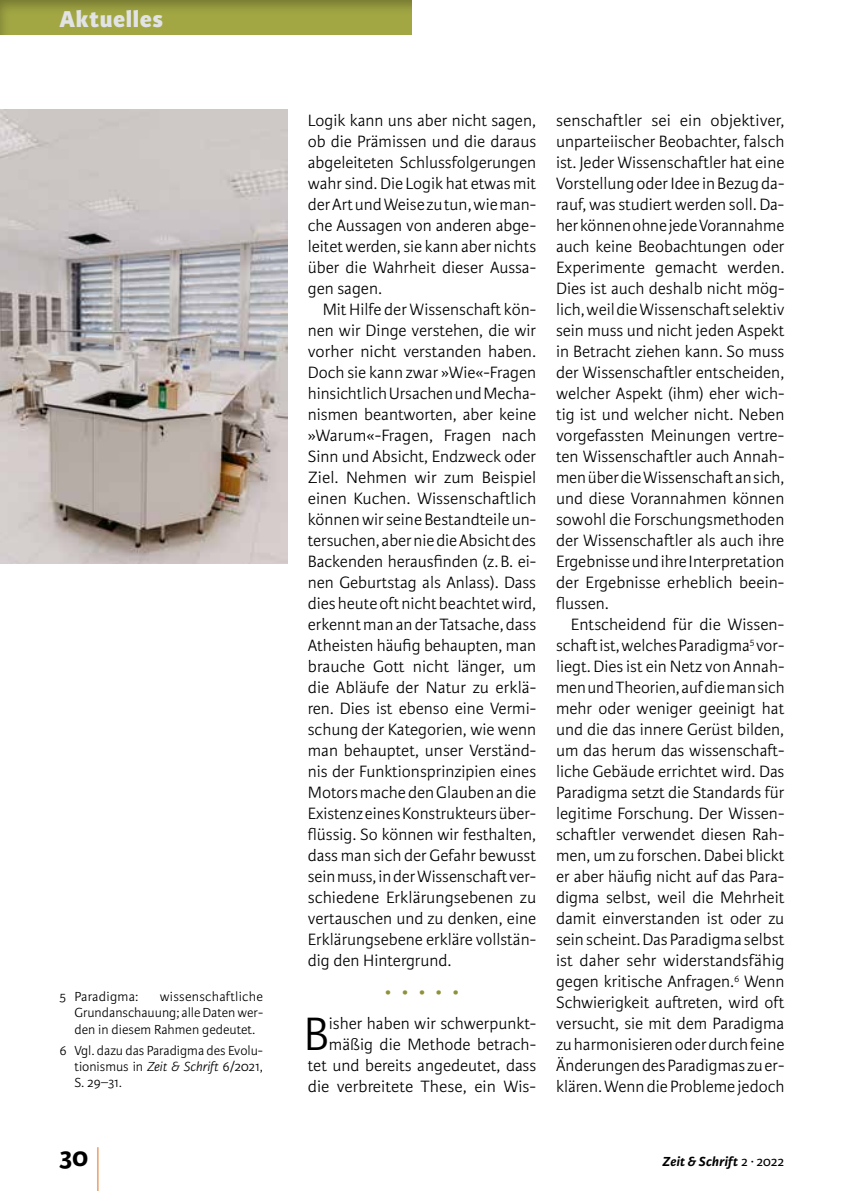
<style>
.page{position:relative;width:844px;height:1191px;background:#fff}
.page>*{position:absolute;margin:0;border:0;box-sizing:border-box;transform-origin:0 0}
.t1{font:300 59.5px "Karmina Sans Basic";color:#df7427;scale:.29 1}
.t2{font:300 49.88px "Karmina Sans Basic";color:#000}
.t3{font:700 28px "Karmina Sans Basic";color:#000}
.t4{font:800 24.5px "Karmina Sans Basic";letter-spacing:.025em;color:#e2e3e4}
.t5{font:300 17.5px/21px "Karmina Sans Basic";color:#000;text-align:justify}
.t6{font:300 17.5px "Karmina Sans Basic";color:#8d923a}
.t7{font:300 14px/16.1px "Karmina Sans Basic";color:#000;text-align:justify}
.t8{font:italic 700 14px "Karmina Sans Basic";letter-spacing:.015em;color:#000}
.s1{font-style:italic}
.s2{font-weight:400;font-style:normal}
</style>
<div class="page">
<div style="left:0;top:0;width:413px;height:35px;background:#000;opacity:.3"></div>
<img style="left:0;top:109px;width:288px;height:454px">
<h3 class="t4" style="left:60px;top:4px;width:105px">Aktuelles</h3>
<p class="t7" style="left:74px;top:989px;width:190px;text-indent:85px">wissenschaftliche Grundanschauung; alle Daten wer&shy;den in diesem Rahmen gedeutet.</p>
<p class="t7" style="left:74px;top:1042px;width:190px;text-indent:-15px">6 Vgl. dazu das Paradigma des Evolu&shy;tionismus in <span class="s1">Zeit &amp; Schrift</span> 6/2021, S. 29–31.</p>
<p class="t7" style="left:60px;top:989px;width:80px">5 Paradigma:</p>
<p class="t5" style="left:308px;top:110px;width:230px">Logik kann uns aber nicht sagen, ob die Prämissen und die daraus abgeleiteten Schlussfolgerungen wahr sind. Die Logik hat etwas mit der Art und Weise zu tun, wie man&shy;che Aussagen von anderen abge&shy;leitet werden, sie kann aber nichts über die Wahrheit dieser Aussa&shy;gen sagen.</p>
<p class="t5" style="left:308px;top:299px;width:230px;text-indent:15px">Mit Hilfe der Wissenschaft kön&shy;nen wir Dinge verstehen, die wir vorher nicht verstanden haben.<br>Doch sie kann zwar »Wie«-Fragen hinsichtlich Ursachen und Mecha&shy;nismen beantworten, aber keine »Warum«-Fragen, Fragen nach Sinn und Absicht, Endzweck oder Ziel. Nehmen wir zum Beispiel einen Kuchen. Wissenschaftlich können wir seine Bestandteile un&shy;tersuchen, aber nie die Absicht des Backenden herausfinden (z.B. ei&shy;nen Geburtstag als Anlass). Dass dies heute oft nicht beachtet wird, erkennt man an der Tatsache, dass Atheisten häufig behaupten, man brauche Gott nicht länger, um die Abläufe der Natur zu erklä&shy;ren. Dies ist ebenso eine Vermi&shy;schung der Kategorien, wie wenn man behauptet, unser Verständ&shy;nis der Funktionsprinzipien eines Motors mache den Glauben an die Existenz eines Konstrukteurs über&shy;flüssig. So können wir festhalten, dass man sich der Gefahr bewusst sein muss, in der Wissenschaft ver&shy;schiedene Erklärungsebenen zu vertauschen und zu denken, eine Erklärungsebene erkläre vollstän&shy;dig den Hintergrund.</p>
<p class="t6" style="left:385px;top:983px;width:75px">• • • • •</p>
<h2 class="t2" style="left:303px;top:1007px;width:27px">B</h2>
<p class="t5" style="left:308px;top:1013px;width:230px;text-align:right">isher haben wir schwerpunkt&shy;mäßig die Methode betrach&shy;tet und bereits angedeutet, dass die verbreitete These, ein Wis-</p>
<p class="t5" style="left:556px;top:110px;width:230px">senschaftler sei ein objektiver, unparteiischer Beobachter, falsch ist. Jeder Wissenschaftler hat eine Vorstellung oder Idee in Bezug da&shy;rauf, was studiert werden soll. Da&shy;her können ohne jede Vorannahme auch keine Beobachtungen oder Experimente gemacht werden.<br>Dies ist auch deshalb nicht mög&shy;lich, weil die Wissenschaft selektiv sein muss und nicht jeden Aspekt in Betracht ziehen kann. So muss der Wissenschaftler entscheiden, welcher Aspekt (ihm) eher wich&shy;tig ist und welcher nicht. Neben vorgefassten Meinungen vertre&shy;ten Wissenschaftler auch Annah&shy;men über die Wissenschaft an sich, und diese Vorannahmen können sowohl die Forschungsmethoden der Wissenschaftler als auch ihre Ergebnisse und ihre Interpretation der Ergebnisse erheblich beein&shy;flussen.</p>
<p class="t5" style="left:556px;top:614px;width:230px;text-indent:15px">Entscheidend für die Wissen&shy;schaft ist, welches Paradigma<sup>5</sup> vor&shy;liegt. Dies ist ein Netz von Annah&shy;men und Theorien, auf die man sich mehr oder weniger geeinigt hat und die das innere Gerüst bilden, um das herum das wissenschaft&shy;liche Gebäude errichtet wird. Das Paradigma setzt die Standards für legitime Forschung. Der Wissen&shy;schaftler verwendet diesen Rah&shy;men, um zu forschen. Dabei blickt er aber häufig nicht auf das Para&shy;digma selbst, weil die Mehrheit damit einverstanden ist oder zu sein scheint. Das Paradigma selbst ist daher sehr widerstandsfähig gegen kritische Anfragen.<sup>6</sup> Wenn Schwierigkeit auftreten, wird oft versucht, sie mit dem Paradigma zu harmonisieren oder durch feine Änderungen des Paradigmas zu er&shy;klären. Wenn die Probleme jedoch</p>
<h3 class="t3" style="left:60px;top:1141px;width:30px">30</h3>
<h1 class="t1" style="left:96px;top:1140px;width:17px">|</h1>
<p class="t8" style="left:662px;top:1153px;width:123px">Zeit &amp; Schrift <span class="s2">2 ∙ 2022</span></p>
</div>
